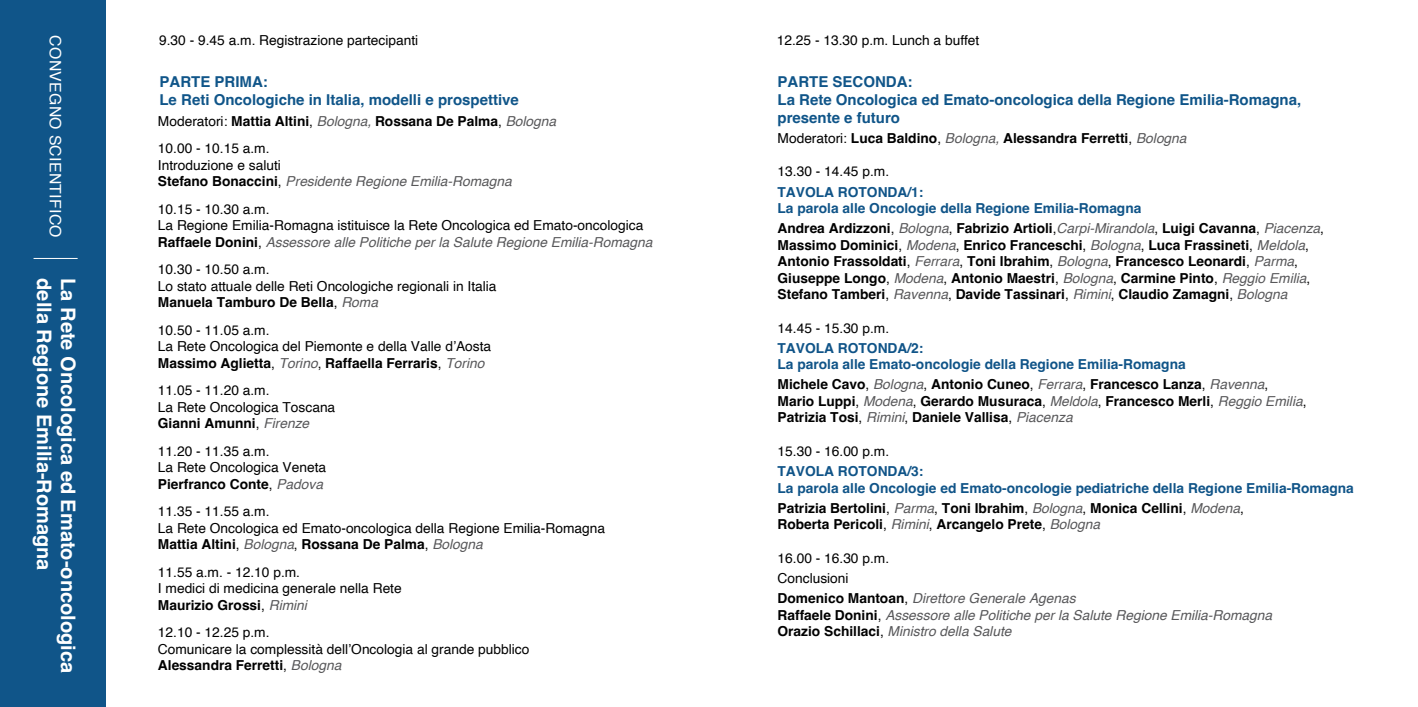
<style>
.page{position:relative;width:1418px;height:707px;background:#fff}
.page>*{position:absolute;margin:0;border:0;box-sizing:border-box;transform-origin:0 0}
.t1{font:700 20px "Helvetica";color:#fff}
.t2{font:15.75px "Helvetica";letter-spacing:.02em;color:#fff}
.t3{font:700 15px/18px "Helvetica";color:#105589}
.t4{font:13.75px/16.5px "Helvetica";color:#000}
.t5{font:700 13.75px/16.5px "Helvetica";color:#000}
.t6{font:700 13.75px/16.5px "Helvetica";color:#105488}
.t7{font:italic 13.75px/16.5px "Helvetica";color:#58585a}
.s1{font-weight:700}
.s2{font-style:italic;color:#58585a}
.s3{font-style:normal;color:#000}
.s4{font-weight:700;font-style:normal;color:#000}
.s5{font-weight:400}
.s6{font-weight:400;font-style:italic;color:#58585a}
</style>
<div class="page">
<div style="left:0;top:0;width:106px;height:707px;background:#105589"></div>
<hr style="left:34px;top:258px;width:44px;height:1px;background:#fff">
<p class="t2" style="left:62px;top:35px;width:204px;rotate:90deg">CONVEGNO SCIENTIFICO</p>
<h1 class="t1" style="left:52px;top:278px;width:294px;rotate:90deg">della Regione Emilia-Romagna</h1>
<h1 class="t1" style="left:76px;top:278px;width:396px;rotate:90deg">La Rete Oncologica ed Emato-oncologica</h1>
<p class="t4" style="left:159px;top:34px;width:261px">9.30 - 9.45 a.m. Registrazione partecipanti</p>
<p class="t3" style="left:159px;top:74px;width:361px">PARTE PRIMA:<br>Le Reti Oncologiche in Italia, modelli e prospettive</p>
<p class="t4" style="left:158px;top:108px;width:400px;line-height:27.5px">Moderatori: <span class="s1">Mattia Altini</span>, <span class="s2">Bologna,</span> <span class="s1">Rossana De Palma</span>, <span class="s2">Bologna<br></span>10.00 - 10.15 a.m.</p>
<p class="t7" style="left:158px;top:158px;width:355px"><span class="s3">Introduzione e saluti<br></span><span class="s4">Stefano Bonaccini</span><span class="s3">,</span> Presidente Regione Emilia-Romagna</p>
<p class="t4" style="left:158px;top:202px;width:496px">10.15 - 10.30 a.m.<br>La Regione Emilia-Romagna istituisce la Rete Oncologica ed Emato-oncologica<br><span class="s1">Raffaele Donini</span>, <span class="s2">Assessore alle Politiche per la Salute Regione Emilia-Romagna</span></p>
<p class="t4" style="left:158px;top:262px;width:340px">10.30 - 10.50 a.m.<br>Lo stato attuale delle Reti Oncologiche regionali in Italia<br><span class="s1">Manuela Tamburo De Bella</span>, <span class="s2">Roma</span></p>
<p class="t4" style="left:158px;top:323px;width:335px">10.50 - 11.05 a.m.<br>La Rete Oncologica del Piemonte e della Valle d’Aosta<br><span class="s1">Massimo Aglietta</span>, <span class="s2">Torino</span>, <span class="s1">Raffaella Ferraris</span>, <span class="s2">Torino</span></p>
<p class="t4" style="left:158px;top:383px;width:179px">11.05 - 11.20 a.m.<br>La Rete Oncologica Toscana<br><span class="s1">Gianni Amunni</span>, <span class="s2">Firenze</span></p>
<p class="t4" style="left:158px;top:444px;width:170px">11.20 - 11.35 a.m.<br>La Rete Oncologica Veneta<br><span class="s1">Pierfranco Conte</span>, <span class="s2">Padova</span></p>
<p class="t4" style="left:158px;top:504px;width:449px">11.35 - 11.55 a.m.<br>La Rete Oncologica ed Emato-oncologica della Regione Emilia-Romagna<br><span class="s1">Mattia Altini</span>, <span class="s2">Bologna</span>, <span class="s1">Rossana De Palma</span>, <span class="s2">Bologna</span></p>
<p class="t4" style="left:158px;top:565px;width:245px">11.55 a.m. - 12.10 p.m.<br>I medici di medicina generale nella Rete<br><span class="s1">Maurizio Grossi</span>, <span class="s2">Rimini</span></p>
<p class="t4" style="left:158px;top:625px;width:373px">12.10 - 12.25 p.m.<br>Comunicare la complessità dell’Oncologia al grande pubblico<br><span class="s1">Alessandra Ferretti</span>, <span class="s2">Bologna</span></p>
<p class="t4" style="left:777px;top:34px;width:204px">12.25 - 13.30 p.m. Lunch a buffet</p>
<p class="t3" style="left:777px;top:74px;width:525px">PARTE SECONDA:<br>La Rete Oncologica ed Emato-oncologica della Regione Emilia-Romagna, presente e futuro</p>
<p class="t5" style="left:777px;top:131px;width:410px"><span class="s5">Moderatori:</span> Luca Baldino<span class="s5">,</span> <span class="s6">Bologna,</span> Alessandra Ferretti<span class="s5">,</span> <span class="s6">Bologna</span></p>
<p class="t4" style="left:777px;top:165px;width:113px">13.30 - 14.45 p.m.</p>
<p class="t6" style="left:777px;top:185px;width:365px">TAVOLA ROTONDA/1:<br>La parola alle Oncologie della Regione Emilia-Romagna</p>
<p class="t5" style="left:777px;top:221px;width:548px">Andrea Ardizzoni<span class="s5">,</span> <span class="s6">Bologna</span><span class="s5">,</span> Fabrizio Artioli<span class="s5">,</span><span class="s6">Carpi-Mirandola</span><span class="s5">,</span> Luigi Cavanna<span class="s5">,</span> <span class="s6">Piacenza</span><span class="s5">, </span>Massimo Dominici<span class="s5">,</span> <span class="s6">Modena</span><span class="s5">,</span> Enrico Franceschi<span class="s5">,</span> <span class="s6">Bologna</span><span class="s5">,</span> Luca Frassineti<span class="s5">,</span> <span class="s6">Meldola</span><span class="s5">, </span>Antonio Frassoldati<span class="s5">,</span> <span class="s6">Ferrara</span><span class="s5">,</span> Toni Ibrahim<span class="s5">,</span> <span class="s6">Bologna</span><span class="s5">,</span> Francesco Leonardi<span class="s5">,</span> <span class="s6">Parma</span><span class="s5">, </span>Giuseppe Longo<span class="s5">,</span> <span class="s6">Modena</span><span class="s5">,</span> Antonio Maestri<span class="s5">,</span> <span class="s6">Bologna</span><span class="s5">,</span> Carmine Pinto<span class="s5">,</span> <span class="s6">Reggio Emilia</span><span class="s5">, </span>Stefano Tamberi<span class="s5">,</span> <span class="s6">Ravenna</span><span class="s5">,</span> Davide Tassinari<span class="s5">,</span> <span class="s6">Rimini</span><span class="s5">,</span> Claudio Zamagni<span class="s5">,</span> <span class="s6">Bologna</span></p>
<p class="t4" style="left:777px;top:321px;width:113px">14.45 - 15.30 p.m.</p>
<p class="t6" style="left:777px;top:341px;width:410px">TAVOLA ROTONDA/2:<br>La parola alle Emato-oncologie della Regione Emilia-Romagna</p>
<p class="t5" style="left:777px;top:377px;width:530px">Michele Cavo<span class="s5">,</span> <span class="s6">Bologna</span><span class="s5">,</span> Antonio Cuneo<span class="s5">,</span> <span class="s6">Ferrara</span><span class="s5">,</span> Francesco Lanza<span class="s5">,</span> <span class="s6">Ravenna</span><span class="s5">,<br></span>Mario Luppi<span class="s5">,</span> <span class="s6">Modena</span><span class="s5">,</span> Gerardo Musuraca<span class="s5">,</span> <span class="s6">Meldola</span><span class="s5">,</span> Francesco Merli<span class="s5">,</span> <span class="s6">Reggio Emilia</span><span class="s5">,<br></span>Patrizia Tosi<span class="s5">,</span> <span class="s6">Rimini</span><span class="s5">,</span> Daniele Vallisa<span class="s5">,</span> <span class="s6">Piacenza</span></p>
<p class="t4" style="left:777px;top:444px;width:113px">15.30 - 16.00 p.m.</p>
<p class="t6" style="left:777px;top:464px;width:578px">TAVOLA ROTONDA/3:<br>La parola alle Oncologie ed Emato-oncologie pediatriche della Regione Emilia-Romagna</p>
<p class="t5" style="left:777px;top:501px;width:468px">Patrizia Bertolini<span class="s5">,</span> <span class="s6">Parma</span><span class="s5">,</span> Toni Ibrahim<span class="s5">,</span> <span class="s6">Bologna</span><span class="s5">,</span> Monica Cellini<span class="s5">,</span> <span class="s6">Modena</span><span class="s5">,<br></span>Roberta Pericoli<span class="s5">,</span> <span class="s6">Rimini</span><span class="s5">,</span> Arcangelo Prete<span class="s5">,</span> <span class="s6">Bologna</span></p>
<p class="t4" style="left:777px;top:549px;width:300px;line-height:20px">16.00 - 16.30 p.m.<br>Conclusioni<br><span class="s1">Domenico Mantoan</span>, <span class="s2">Direttore Generale Agenas</span></p>
<p class="t7" style="left:777px;top:607px;width:496px"><span class="s4">Raffaele Donini</span><span class="s3">,</span> Assessore alle Politiche per la Salute Regione Emilia-Romagna<br><span class="s4">Orazio Schillaci</span><span class="s3">,</span> Ministro della Salute</p>
</div>
